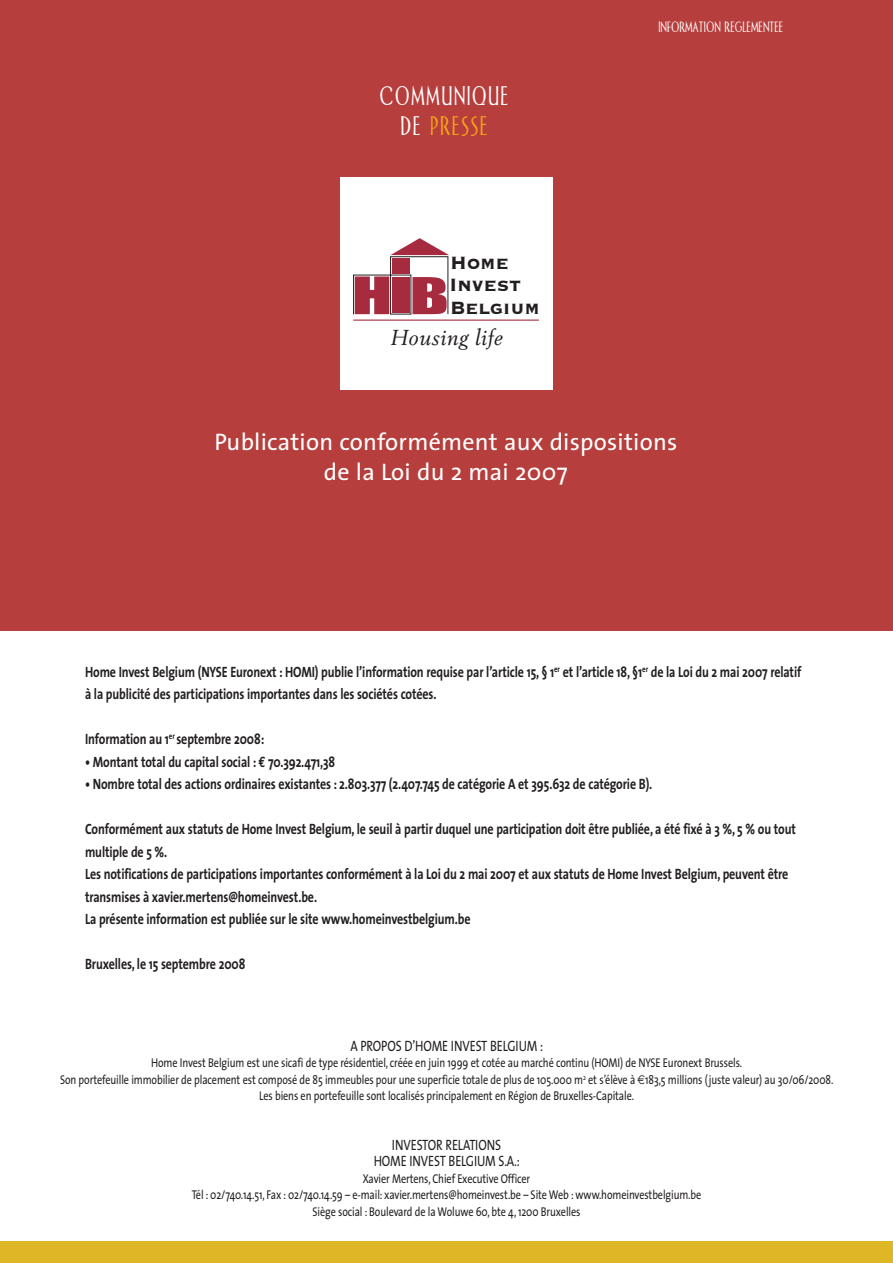
<style>
.page{position:relative;width:893px;height:1263px;background:#fff}
.page>*{position:absolute;margin:0;border:0;box-sizing:border-box;transform-origin:0 0}
.t1{font:27px/30px "Allise";letter-spacing:.05em;color:#fff;text-align:center}
.t2{font:24px/30px "The Sans";letter-spacing:.01em;color:#fff;text-align:center}
.t3{font:700 23.25px/22.5px "Copperplate";color:#231f20;scale:.93 1}
.t4{font:italic 21.3px "Berling LT Std";letter-spacing:.03em;color:#231f20}
.t5{font:700 15px/22.5px "The Sans";letter-spacing:-.01em;color:#231f20;scale:.8 1}
.t6{font:15px/16.5px "The Sans";letter-spacing:-.01em;color:#231f20;text-align:center;scale:.8 1}
.t7{font:15px "Allise";color:#fff}
.t8{font:12.75px/16.5px "The Sans";letter-spacing:-.01em;color:#231f20;text-align:center;scale:.8 1}
.s1{color:#f5a21a}
.s2{font-family:"Euro Mono Std"}
.s3{font-family:"Euro Sans Std"}
</style>
<div class="page">
<div style="left:0;top:0;width:893px;height:630px;background:#b63f3d"></div>
<div style="left:0;top:1242px;width:893px;height:21px;background:#ddb725"></div>
<div style="left:340px;top:177px;width:213px;height:212px;background:#fff"></div>
<svg style="left:353px;top:238px;width:96px;height:77px"></svg>
<hr style="left:353px;top:320px;width:186px;height:1px;background:#a62b3e">
<h1 class="t1" style="left:380px;top:82px;width:130px">COMMUNIQUE<br>DE <span class="s1">PRESSE</span></h1>
<h3 class="t3" style="left:449px;top:250px;width:99px">Home<br>Invest<br>Belgium</h3>
<h3 class="t4" style="left:391px;top:324px;width:113px">Housing life</h3>
<p class="t7" style="left:658px;top:19px;width:126px">INFORMATION REGLEMENTEE</p>
<h2 class="t2" style="left:214px;top:426px;width:464px">Publication conformément aux dispositions de la Loi du 2 mai 2007</h2>
<p class="t5" style="left:85px;top:660px;width:897px">Home Invest Belgium (NYSE Euronext : HOMI) publie l’information requise par l’article 15, § 1<sup>er</sup> et l’article 18, §1<sup>er</sup> de la Loi du 2 mai 2007 relatif à la publicité des participations importantes dans les sociétés cotées.</p>
<p class="t5" style="left:85px;top:728px;width:226px">Information au 1<sup>er</sup> septembre 2008:</p>
<p class="t5" style="left:85px;top:750px;width:314px">• Montant total du capital social : <span class="s2">€</span> 70.392.471,38</p>
<p class="t5" style="left:85px;top:773px;width:711px">• Nombre total des actions ordinaires existantes : 2.803.377 (2.407.745 de catégorie A et 395.632 de catégorie B).</p>
<p class="t5" style="left:85px;top:818px;width:890px">Conformément aux statuts de Home Invest Belgium, le seuil à partir duquel une participation doit être publiée, a été fixé à 3 %, 5 % ou tout multiple de 5 %.<br>Les notifications de participations importantes conformément à la Loi du 2 mai 2007 et aux statuts de Home Invest Belgium, peuvent être transmises à xavier.mertens@homeinvest.be.<br>La présente information est publiée sur le site www.homeinvestbelgium.be</p>
<p class="t5" style="left:85px;top:953px;width:202px">Bruxelles, le 15 septembre 2008</p>
<p class="t6" style="left:350px;top:1037px;width:243px">A propos d’Home Invest Belgi um :</p>
<p class="t8" style="left:60px;top:1054px;width:968px">Home Invest Belgium est une sicafi de type résidentiel, créée en juin 1999 et cotée au marché continu (HOMI) de NYSE E uronext Brussels.<br>Son portefeuille immobilier de placement est composé de 85 immeubles pour une superficie totale de plus de 105.000 m<sup>2</sup> et s’élève à <span class="s3">€</span>183,5 millions (juste valeur) au 30/06/2008.<br>Les biens en portefeuille sont localisés principalement en Région de Bruxelles-Capitale.</p>
<p class="t6" style="left:374px;top:1136px;width:184px">Investor relations<br>Home Invest Belgi um S.A.:</p>
<p class="t8" style="left:192px;top:1170px;width:638px">Xavier Mertens, Chief Executive Officer<br>Tél : 02/740.14.51, Fax : 02/740.14.59 – e-mail: xavier.mertens@homeinvest.be – Site Web : www.homeinvestbelgium.be<br>Siège social : Boulevard de la Woluwe 60, bte 4, 1200 Bruxelles</p>
</div>
